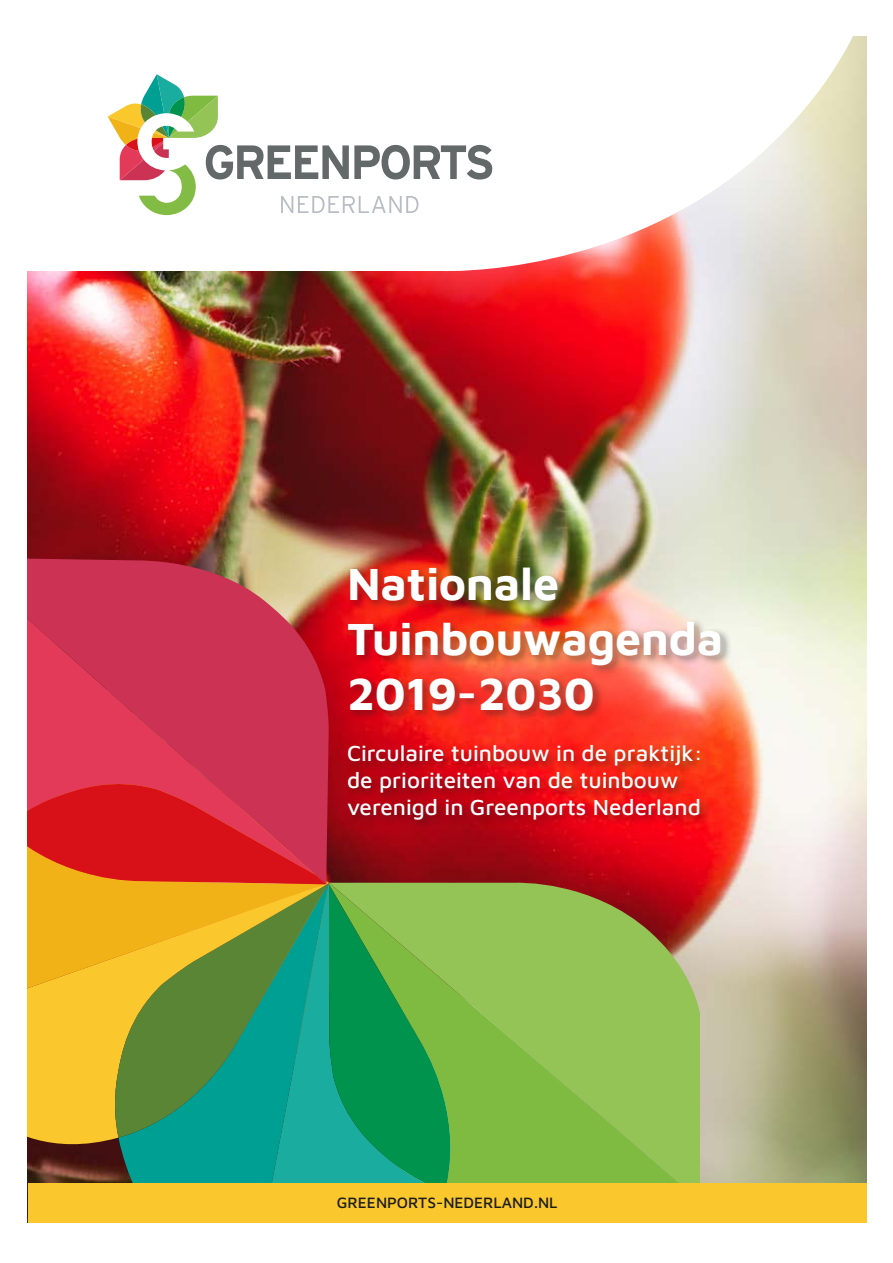
<style>
.page{position:relative;width:893px;height:1263px;background:#fff}
.page>*{position:absolute;margin:0;border:0;box-sizing:border-box;transform-origin:0 0}
.t1{font:700 46.5px/54.9px "EMBEDDED 333+Maven Pro";color:#fff}
.t2{font:500 22.5px/27px "EMBEDDED 335+Maven Pro";color:#fff}
.t3{font:500 15.45px "EMBEDDED 335+Maven Pro";letter-spacing:-.015em;color:#1d1d1b}
</style>
<div class="page">
<img style="left:28px;top:288px;width:839px;height:895px">
<svg style="left:28px;top:36px;width:839px;height:252px"></svg>
<svg style="left:108px;top:74px;width:384px;height:141px"></svg>
<img style="left:344px;top:564px;width:388px;height:267px">
<svg style="left:463px;top:880px;width:236px;height:303px;background:#90b24c"></svg>
<svg style="left:28px;top:557px;width:301px;height:220px;background:#c63a43"></svg>
<svg style="left:28px;top:558px;width:288px;height:219px;background:#cf3c57"></svg>
<svg style="left:28px;top:777px;width:435px;height:406px;background:#818043"></svg>
<div style="left:28px;top:1183px;width:839px;height:40px;background:#fac72d"></div>
<h1 class="t1" style="left:347px;top:561px;width:378px">Nationale<br>Tuinbouwagenda<br>2019-2030</h1>
<p class="t2" style="left:347px;top:742px;width:357px">Circulaire tuinbouw in de praktijk: de prioriteiten van de tuinbouw verenigd in Greenports Nederland</p>
<p class="t3" style="left:337px;top:1196px;width:223px">GREENPORTS-NEDERLAND.NL</p>
</div>
